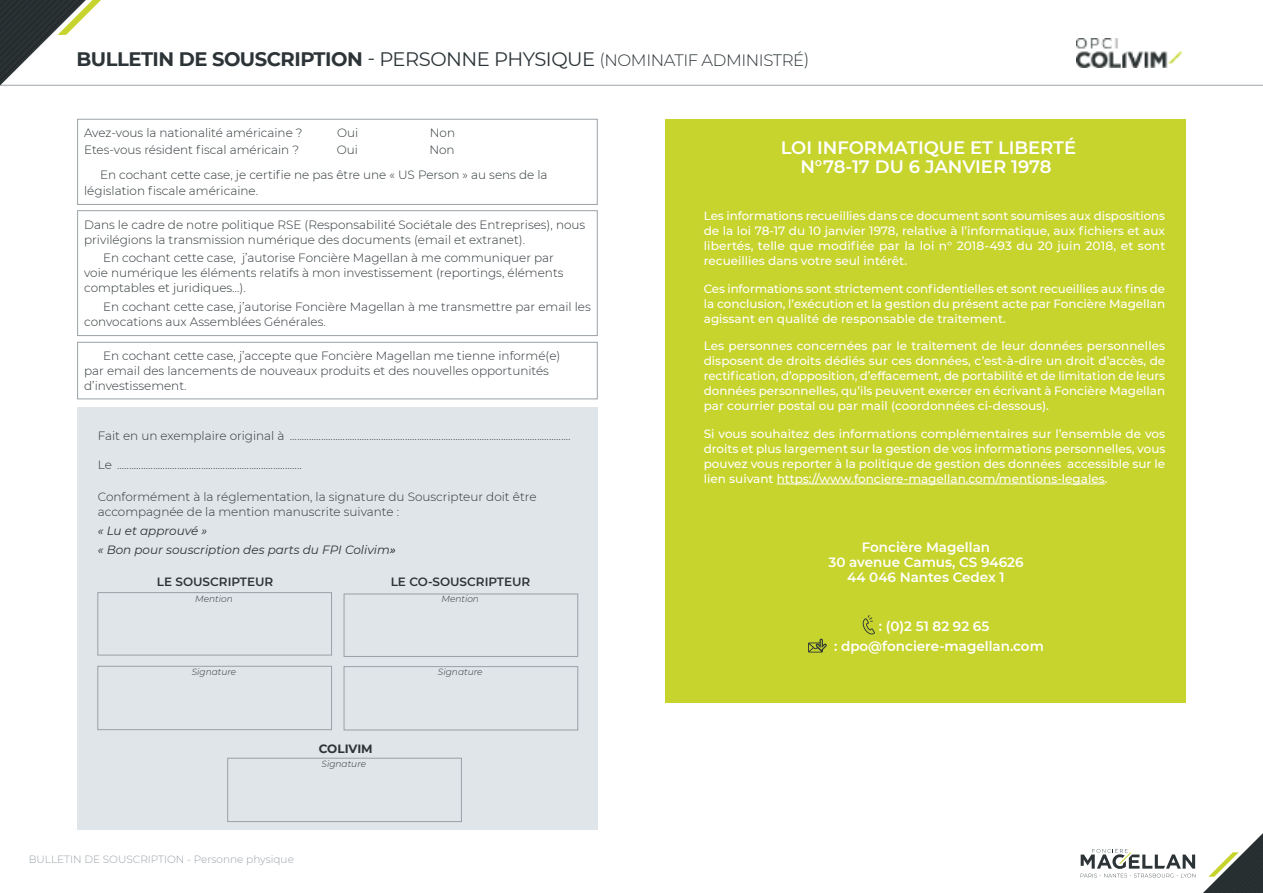
<style>
.page{position:relative;width:1263px;height:893px;background:#fff}
.page>*{position:absolute;margin:0;border:0;box-sizing:border-box;transform-origin:0 0}
.t1{font:700 19.5px "Montserrat";letter-spacing:-.025em;color:#2c3437}
.t2{font:600 18px/19.2px "Montserrat";color:#fff;text-align:center}
.t3{font:600 13.5px/15px "Montserrat";color:#fff;text-align:center}
.t4{font:300 12px/15px "Montserrat";color:#2c3437}
.t5{font:500 12px/15px "Montserrat";color:#fff;text-align:justify}
.t6{font:italic 12px/19.5px "Montserrat";color:#2c3437}
.t7{font:600 12px "Montserrat";color:#2c3437}
.t8{font:700 12px "Montserrat";color:#2c3437}
.t9{font:300 10.5px "Montserrat";color:#9aa2a7}
.t10{font:italic 300 9px "Montserrat";color:#2c3437}
.s1{font-weight:400}
.s2{font-weight:300;font-size:16.5px}
.s3{font-weight:500}
</style>
<div class="page">
<hr style="left:0;top:85px;width:1263px;height:1px;background:#9aa2a7">
<svg style="left:86px;top:0;width:15px;height:15px"></svg>
<img style="left:0;top:0;width:86px;height:86px">
<img style="left:1203px;top:833px;width:60px;height:60px">
<svg style="left:1081px;top:849px;width:114px;height:28px"></svg>
<img style="left:1076px;top:38px;width:106px;height:29px">
<div style="left:665px;top:119px;width:521px;height:584px;background:#c7d42d"></div>
<hr style="left:777px;top:484px;width:328px;height:1px;background:#fff">
<svg style="left:862px;top:615px;width:13px;height:19px"></svg>
<svg style="left:808px;top:639px;width:19px;height:13px"></svg>
<div style="left:77px;top:407px;width:520px;height:422px;background:#dfe5e8"></div>
<div style="left:98px;top:592px;width:234px;height:63px;border:1px solid #9aa2a7"></div>
<div style="left:98px;top:666px;width:234px;height:64px;border:1px solid #9aa2a7"></div>
<div style="left:344px;top:666px;width:234px;height:64px;border:1px solid #9aa2a7"></div>
<div style="left:344px;top:594px;width:234px;height:63px;border:1px solid #9aa2a7"></div>
<div style="left:228px;top:758px;width:234px;height:64px;border:1px solid #9aa2a7"></div>
<div style="left:77px;top:210px;width:520px;height:126px;border:1px solid #9aa2a7"></div>
<div style="left:77px;top:119px;width:520px;height:86px;border:1px solid #9aa2a7"></div>
<div style="left:77px;top:342px;width:520px;height:57px;border:1px solid #9aa2a7"></div>
<h1 class="t1" style="left:77px;top:45px;width:734px">BULLETIN DE SOUSCRIPTION <span class="s1">- PERSONNE PHYSIQUE</span> <span class="s2">(NOMINATIF ADMINISTRÉ)</span></h1>
<p class="t4" style="left:84px;top:125px;width:220px">Avez-vous la nationalité américaine ?</p>
<p class="t4" style="left:337px;top:125px;width:23px">Oui</p>
<p class="t4" style="left:430px;top:125px;width:27px">Non</p>
<p class="t4" style="left:84px;top:142px;width:216px">Etes-vous résident fiscal américain ?</p>
<p class="t4" style="left:337px;top:142px;width:23px">Oui</p>
<p class="t4" style="left:100px;top:137px;width:449px;line-height:25px;text-indent:329px">Non<br>En cochant cette case, je certifie ne pas être une « US Person » au sens de la</p>
<p class="t4" style="left:84px;top:183px;width:175px">législation fiscale américaine.</p>
<p class="t4" style="left:84px;top:217px;width:503px">Dans le cadre de notre politique RSE (Responsabilité Sociétale des Entreprises), nous privilégions la transmission numérique des documents (email et extranet).</p>
<p class="t4" style="left:84px;top:250px;width:481px;text-indent:19px">En cochant cette case, j’autorise Foncière Magellan à me communiquer par voie numérique les éléments relatifs à mon investissement (reportings, éléments comptables et juridiques…).</p>
<p class="t4" style="left:84px;top:299px;width:508px;text-indent:19px">En cochant cette case, j’autorise Foncière Magellan à me transmettre par email les convocations aux Assemblées Générales.</p>
<p class="t4" style="left:84px;top:348px;width:478px;text-indent:19px">En cochant cette case, j’accepte que Foncière Magellan me tienne informé(e) par email des lancements de nouveaux produits et des nouvelles opportunités d’investissement.</p>
<p class="t4" style="left:98px;top:428px;width:474px">Fait en un exemplaire original à .....................................................................................................................</p>
<p class="t4" style="left:98px;top:456px;width:205px">Le .............................................................................</p>
<p class="t4" style="left:98px;top:488px;width:440px">Conformément à la réglementation, la signature du Souscripteur doit être accompagnée de la mention manuscrite suivante :</p>
<p class="t6" style="left:98px;top:520px;width:300px">« Lu et approuvé »<br>« Bon pour souscription des parts du FPI Colivim<span class="s3">»</span></p>
<p class="t7" style="left:157px;top:573px;width:118px">LE SOUSCRIPTEUR</p>
<p class="t7" style="left:391px;top:574px;width:141px">LE CO-SOUSCRIPTEUR</p>
<p class="t10" style="left:195px;top:593px;width:39px">Mention</p>
<p class="t10" style="left:192px;top:665px;width:46px">Signature</p>
<p class="t8" style="left:319px;top:740px;width:56px">COLIVIM</p>
<p class="t10" style="left:322px;top:757px;width:46px">Signature</p>
<p class="t9" style="left:29px;top:852px;width:267px">BULLETIN DE SOUSCRIPTION - Personne physique</p>
<p class="t10" style="left:441px;top:593px;width:39px">Mention</p>
<p class="t10" style="left:438px;top:666px;width:46px">Signature</p>
<h2 class="t2" style="left:781px;top:137px;width:297px">LOI INFORMATIQUE ET LIBERTÉ<br>N°78-17 DU 6 JANVIER 1978</h2>
<p class="t5" style="left:704px;top:208px;width:463px">Les informations recueillies dans ce document sont soumises aux dispositions de la loi 78-17 du 10 janvier 1978, relative à l’informatique, aux fichiers et aux libertés, telle que modifiée par la loi n° 2018-493 du 20 juin 2018, et sont recueillies dans votre seul intérêt.</p>
<p class="t5" style="left:704px;top:280px;width:463px">Ces informations sont strictement confidentielles et sont recueillies aux fins de la conclusion, l’exécution et la gestion du présent acte par Foncière Magellan agissant en qualité de responsable de traitement.</p>
<p class="t5" style="left:704px;top:338px;width:463px">Les personnes concernées par le traitement de leur données personnelles disposent de droits dédiés sur ces données, c’est-à-dire un droit d’accès, de rectification, d’opposition, d’effacement, de portabilité et de limitation de leurs données personnelles, qu’ils peuvent exercer en écrivant à Foncière Magellan par courrier postal ou par mail (coordonnées ci-dessous).</p>
<p class="t5" style="left:704px;top:426px;width:463px">Si vous souhaitez des informations complémentaires sur l’ensemble de vos droits et plus largement sur la gestion de vos informations personnelles, vous pouvez vous reporter à la politique de gestion des données accessible sur le lien suivant https://www.fonciere-magellan.com/mentions-legales.</p>
<p class="t3" style="left:828px;top:539px;width:196px">Foncière Magellan<br>30 avenue Camus, CS 94626<br>44 046 Nantes Cedex 1</p>
<p class="t3" style="left:834px;top:616px;width:211px;line-height:19.5px;text-align:left;text-indent:45px">: (0)2 51 82 92 65<br>: dpo@fonciere-magellan.com</p>
</div>
